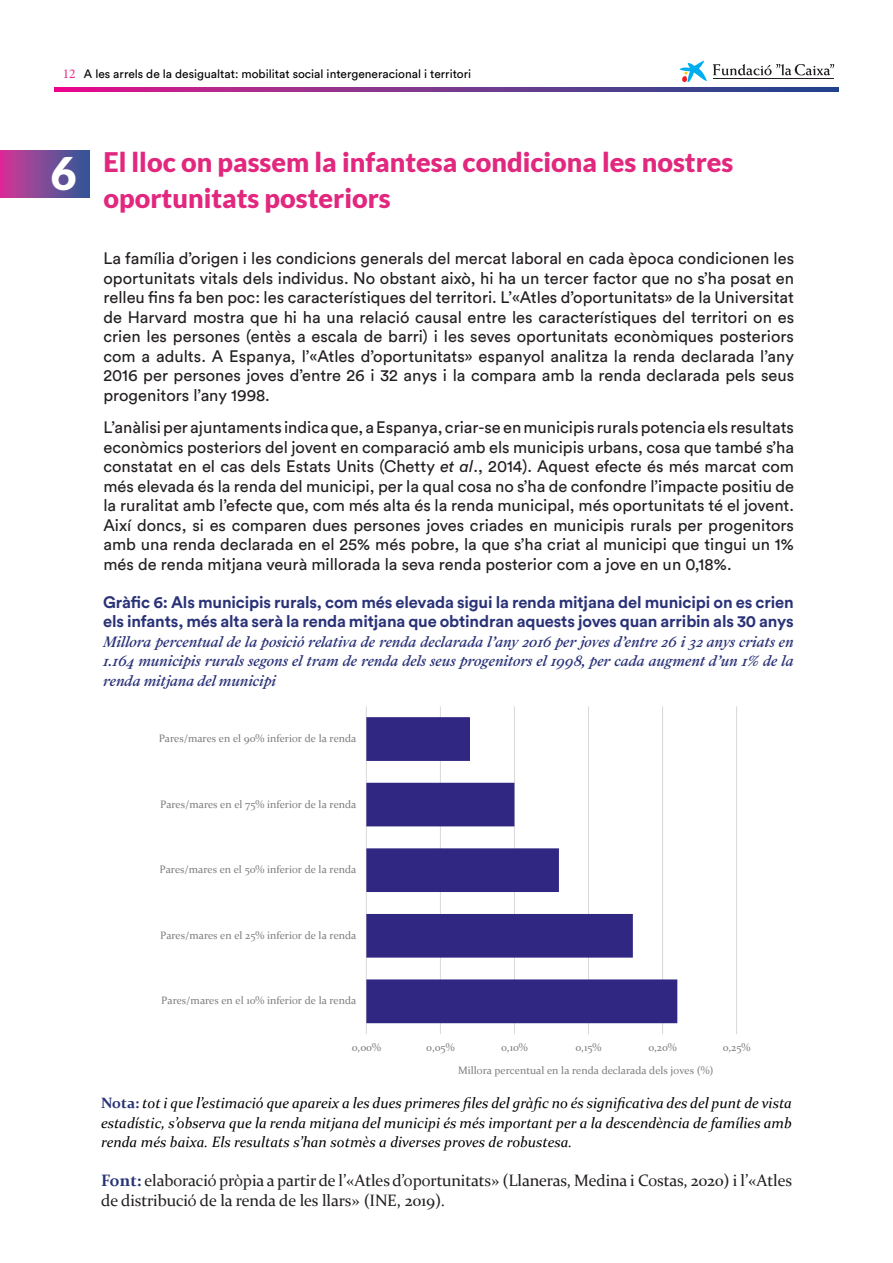
<style>
.page{position:relative;width:893px;height:1263px;background:#fff}
.page>*{position:absolute;margin:0;border:0;box-sizing:border-box;transform-origin:0 0}
.Blue_text{font:900 45px "Lato";color:#fff}
.Blue_text-2{font:900 27px/36px "Lato";color:#e2277e}
.t1{font:16.5px/19.5px "Circular Std";color:#231f20;text-align:justify}
.t2{font:italic 500 16.5px/19.5px "Addington CF";color:#2a3278;text-align:justify}
.t3{font:700 16.5px/19.5px "Circular Std";letter-spacing:-.01em;color:#2a3278}
.t4{font:16.5px/19.5px "Constantia";letter-spacing:-.01em;color:#231f20}
.t5{font:italic 15px/19.5px "Constantia";color:#000001;text-align:justify}
.t6{font:12px "Circular Std";color:#000001}
.t7{font:10.8px "Constantia";color:#7f7f7f}
.s1{font-family:"Minion Pro";font-size:13.5px;color:#e82a89}
.s2{font-style:italic}
.s3{font-weight:700;font-style:normal;color:#283377}
.s4{font-weight:700;color:#283377}
</style>
<div class="page">
<svg style="left:54px;top:87px;width:785px;height:5px;background:#7c338c"></svg>
<svg style="left:680px;top:61px;width:27px;height:21px"></svg>
<hr style="left:713px;top:78px;width:121px;height:1px;background:#231f20">
<hr style="left:713px;top:79px;width:121px;height:1px;background:#231f20">
<svg style="left:713px;top:64px;width:121px;height:11px"></svg>
<div style="left:0;top:151px;width:89px;height:46px;background:linear-gradient(to right,#d63696,#2f5b97)"></div>
<hr style="left:366px;top:706px;width:1px;height:328px;background:#d9d9d9">
<hr style="left:440px;top:706px;width:1px;height:328px;background:#d9d9d9">
<hr style="left:514px;top:706px;width:1px;height:328px;background:#d9d9d9">
<hr style="left:588px;top:706px;width:1px;height:328px;background:#d9d9d9">
<hr style="left:662px;top:706px;width:1px;height:328px;background:#d9d9d9">
<hr style="left:736px;top:706px;width:1px;height:328px;background:#d9d9d9">
<svg style="left:366px;top:717px;width:311px;height:306px"></svg>
<p class="t6" style="left:63px;top:66px;width:410px"><span class="s1">12</span> A les arrels de la desigualtat: mobilitat social intergeneracional i territori</p>
<p class="Blue_text" style="left:51px;top:147px;width:28px">6</p>
<p class="Blue_text-2" style="left:103px;top:144px;width:631px">El lloc on passem la infantesa condiciona les nostres oportunitats posteriors</p>
<p class="t1" style="left:103px;top:249px;width:692px">La família d’origen i les condicions generals del mercat laboral en cada època condicionen les oportunitats vitals dels individus. No obstant això, hi ha un tercer factor que no s’ha posat en relleu fins fa ben poc: les característiques del territori. L’«Atles d’oportunitats» de la Universitat de Harvard mostra que hi ha una relació causal entre les característiques del territori on es crien les persones (entès a escala de barri) i les seves oportunitats econòmiques posteriors com a adults. A Espanya, l’«Atles d’oportunitats» espanyol analitza la renda declarada l’any 2016 per persones joves d’entre 26 i 32 anys i la compara amb la renda declarada pels seus progenitors l’any 1998.</p>
<p class="t1" style="left:103px;top:417px;width:692px">L’anàlisi per ajuntaments indica que, a Espanya, criar-se en municipis rurals potencia els resultats econòmics posteriors del jovent en comparació amb els municipis urbans, cosa que també s’ha constatat en el cas dels Estats Units (Chetty <span class="s2">et al</span>., 2014). Aquest efecte és més marcat com més elevada és la renda del municipi, per la qual cosa no s’ha de confondre l’impacte positiu de la ruralitat amb l’efecte que, com més alta és la renda municipal, més oportunitats té el jovent.<br>Així doncs, si es comparen dues persones joves criades en municipis rurals per progenitors amb una renda declarada en el 25% més pobre, la que s’ha criat al municipi que tingui un 1% més de renda mitjana veurà millorada la seva renda posterior com a jove en un 0,18%.</p>
<p class="t3" style="left:103px;top:592px;width:692px">Gràfic 6: Als municipis rurals, com més elevada sigui la renda mitjana del municipi on es crien els infants, més alta serà la renda mitjana que obtindran aquests joves quan arribin als 30 anys</p>
<p class="t2" style="left:103px;top:632px;width:692px">Millora percentual de la posició relativa de renda declarada l’any 2016 per joves d’entre 26 i 32 anys criats en 1.164 municipis rurals segons el tram de renda dels seus progenitors el 1998, per cada augment d’un 1% de la renda mitjana del municipi</p>
<p class="t7" style="left:159px;top:731px;width:199px">Pares/mares en el 90% inferior de la renda</p>
<p class="t7" style="left:160px;top:797px;width:198px">Pares/mares en el 75% inferior de la renda</p>
<p class="t7" style="left:160px;top:862px;width:198px">Pares/mares en el 50% inferior de la renda</p>
<p class="t7" style="left:160px;top:928px;width:198px">Pares/mares en el 25% inferior de la renda</p>
<p class="t7" style="left:161px;top:993px;width:197px">Pares/mares en el 10% inferior de la renda</p>
<p class="t7" style="left:352px;top:1040px;width:31px">0,00%</p>
<p class="t7" style="left:426px;top:1040px;width:30px">0,05%</p>
<p class="t7" style="left:501px;top:1040px;width:28px">0,10%</p>
<p class="t7" style="left:576px;top:1040px;width:27px">0,15%</p>
<p class="t7" style="left:648px;top:1040px;width:30px">0,20%</p>
<p class="t7" style="left:723px;top:1040px;width:29px">0,25%</p>
<p class="t7" style="left:458px;top:1063px;width:257px">Millora percentual en la renda declarada dels joves (%)</p>
<p class="t5" style="left:101px;top:1092px;width:692px"><span class="s3">Nota:</span> tot i que l’estimació que apareix a les dues primeres files del gràfic no és significativa des del punt de vista estadístic, s’observa que la renda mitjana del municipi és més important per a la descendència de famílies amb renda més baixa. Els resultats s’han sotmès a diverses proves de robustesa.</p>
<p class="t4" style="left:101px;top:1170px;width:692px"><span class="s4">Font:</span> elaboració pròpia a partir de l’«Atles d’oportunitats» (Llaneras, Medina i Costas, 2020) i l’«Atles de distribució de la renda de les llars» (INE, 2019).</p>
</div>
